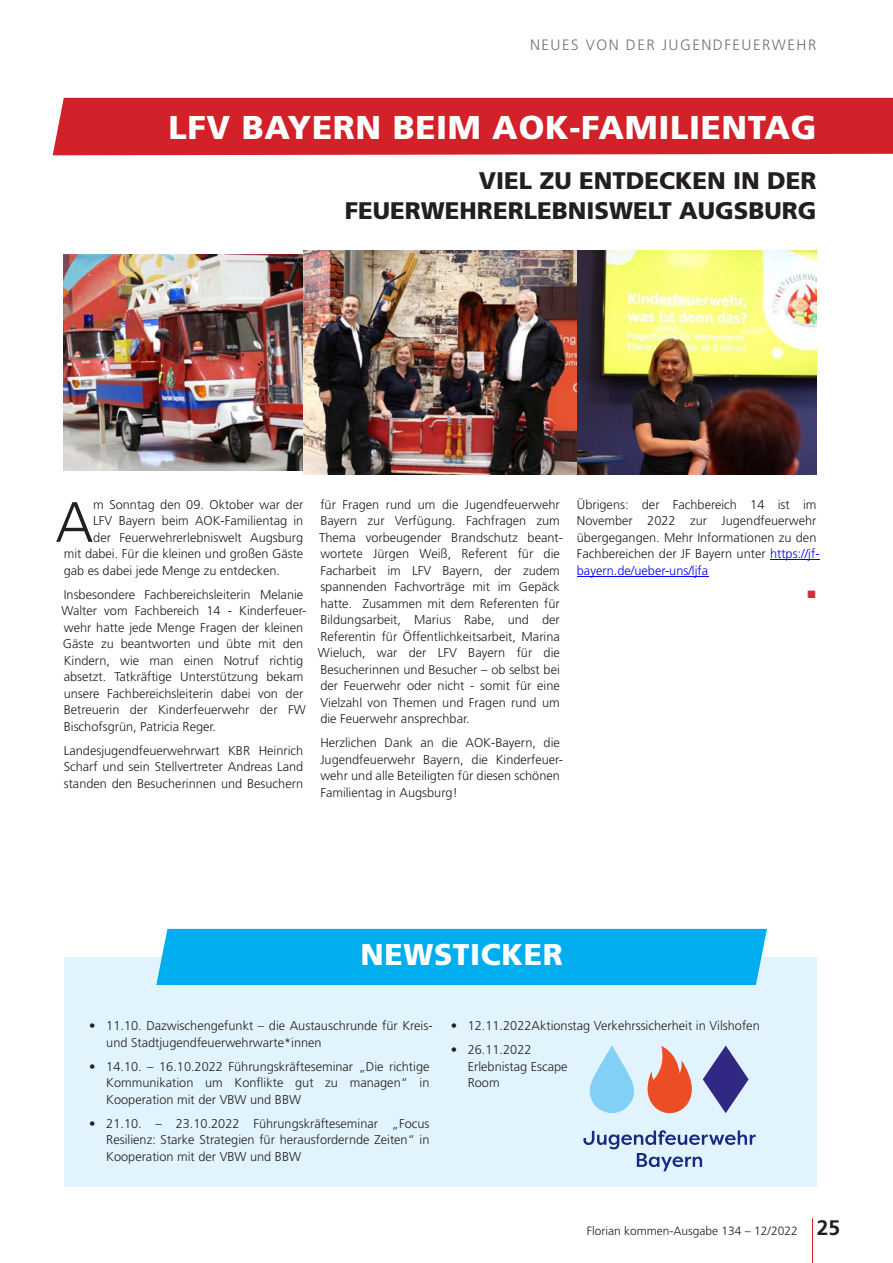
<style>
.page{position:relative;width:893px;height:1263px;background:#fff}
.page>*{position:absolute;margin:0;border:0;box-sizing:border-box;transform-origin:0 0}
.t1{font:300 56.7px "Frutiger LT Std";color:#231f20}
.t2{font:900 33px "Frutiger LT Std";letter-spacing:.02em;color:#fff}
.t3{font:900 30px "Frutiger LT Std";letter-spacing:.02em;color:#fff}
.t4{font:900 24px/30px "Frutiger LT Std";color:#231f20;text-align:right}
.t5{font:300 15px "Frutiger LT Std";letter-spacing:.1em;color:#747272}
.t6{font:300 12.75px/16.5px "Frutiger LT Std";color:#231f20}
.t7{font:300 12px "Frutiger LT Std";color:#231f20}
.s1{color:#00f}
.s2{font-weight:700;font-size:21px}
</style>
<div class="page">
<hr style="left:812px;top:1218px;width:1px;height:45px;background:#d2232a">
<div style="left:64px;top:957px;width:752px;height:229px;background:#e1f4fd"></div>
<div style="left:156px;top:929px;width:611px;height:56px;background:#00aeef"></div>
<svg style="left:583px;top:1130px;width:173px;height:41px"></svg>
<svg style="left:590px;top:1045px;width:44px;height:68px"></svg>
<svg style="left:703px;top:1045px;width:46px;height:68px"></svg>
<svg style="left:647px;top:1046px;width:45px;height:67px"></svg>
<div style="left:53px;top:98px;width:840px;height:57px;background:#d32129"></div>
<hr style="left:770px;top:559px;width:50px;height:1px;background:#00f">
<hr style="left:577px;top:576px;width:131px;height:1px;background:#00f">
<img style="left:64px;top:255px;width:239px;height:216px">
<img style="left:303px;top:251px;width:513px;height:223px">
<p class="t5" style="left:530px;top:37px;width:288px">NEUES VON DER JUGENDFEUERWEHR</p>
<h2 class="t2" style="left:169px;top:107px;width:649px">LFV BAYERN BEIM AOK-FAMILIENTAG</h2>
<h3 class="t4" style="left:345px;top:166px;width:473px">VIEL ZU ENTDECKEN IN DER<br>FEUERWEHRERLEBNISWELT AUGSBURG</h3>
<h1 class="t1" style="left:55px;top:490px;width:39px">A</h1>
<p class="t6" style="left:93px;top:496px;width:211px">m Sonntag den 09. Oktober war der</p>
<p class="t6" style="left:93px;top:513px;width:211px">LFV Bayern beim AOK-Familientag in</p>
<p class="t6" style="left:93px;top:529px;width:211px">der Feuerwehrerlebniswelt Augsburg</p>
<p class="t6" style="left:64px;top:546px;width:241px">mit dabei. Für die kleinen und großen Gäste</p>
<p class="t6" style="left:64px;top:562px;width:218px">gab es dabei jede Menge zu entdecken.</p>
<p class="t6" style="left:61px;top:586px;width:247px">Insbesondere Fachbereichsleiterin Melanie Walter vom Fachbereich 14 - Kinderfeuer&shy;wehr hatte jede Menge Fragen der kleinen Gäste zu beantworten und übte mit den Kindern, wie man einen Notruf richtig absetzt. Tatkräftige Unterstützung bekam unsere Fachbereichsleiterin dabei von der Betreuerin der Kinderfeuerwehr der FW Bischofsgrün, Patricia Reger.</p>
<p class="t6" style="left:64px;top:742px;width:241px;text-align:justify">Landesjugendfeuerwehrwart KBR Heinrich Scharf und sein Stellvertreter Andreas Land standen den Besucherinnen und Besuchern</p>
<p class="t6" style="left:318px;top:496px;width:247px">für Fragen rund um die Jugendfeuerwehr Bayern zur Verfügung. Fachfragen zum Thema vorbeugender Brandschutz beant&shy;wortete Jürgen Weiß, Referent für die Facharbeit im LFV Bayern, der zudem spannenden Fachvorträge mit im Gepäck hatte. Zusammen mit dem Referenten für Bildungsarbeit, Marius Rabe, und der Referentin für Öffentlichkeitsarbeit, Marina Wieluch, war der LFV Bayern für die Besucherinnen und Besucher – ob selbst bei der Feuerwehr oder nicht - somit für eine Vielzahl von Themen und Fragen rund um die Feuerwehr ansprechbar.</p>
<p class="t6" style="left:320px;top:735px;width:244px">Herzlichen Dank an die AOK-Bayern, die Jugendfeuerwehr Bayern, die Kinderfeuer&shy;wehr und alle Beteiligten für diesen schönen Familientag in Augsburg!</p>
<p class="t6" style="left:577px;top:496px;width:244px">Übrigens: der Fachbereich 14 ist im November 2022 zur Jugendfeuerwehr übergegangen. Mehr Informationen zu den Fachbereichen der JF Bayern unter <span class="s1">https://jf&shy;bayern.de/ueber-uns/ljfa</span></p>
<h3 class="t3" style="left:361px;top:936px;width:204px">NEWSTICKER</h3>
<p class="t6" style="left:106px;top:1018px;width:328px;text-indent:-17px">• 11.10. Dazwischengefunkt – die Austauschrunde für Kreis&shy;und Stadtjugendfeuerwehrwarte*innen</p>
<p class="t6" style="left:106px;top:1058px;width:325px;text-align:justify;text-indent:-17px">• 14.10. – 16.10.2022 Führungskräfteseminar „Die richtige Kommunikation um Konflikte gut zu managen“ in Kooperation mit der VBW und BBW</p>
<p class="t6" style="left:106px;top:1115px;width:325px;text-align:justify;text-indent:-17px">• 21.10. – 23.10.2022 Führungskräfteseminar „Focus Resilienz: Starke Strategien für herausfordernde Zeiten“ in Kooperation mit der VBW und BBW</p>
<p class="t6" style="left:451px;top:1018px;width:310px">• 12.11.2022Aktionstag Verkehrssicherheit in Vilshofen</p>
<p class="t6" style="left:468px;top:1042px;width:101px;text-indent:-17px">• 26.11.2022<br>Erlebnistag Escape<br>Room</p>
<p class="t7" style="left:587px;top:1224px;width:255px">Florian kommen-Ausgabe 134 – 12/2022 <span class="s2">25</span></p>
</div>
